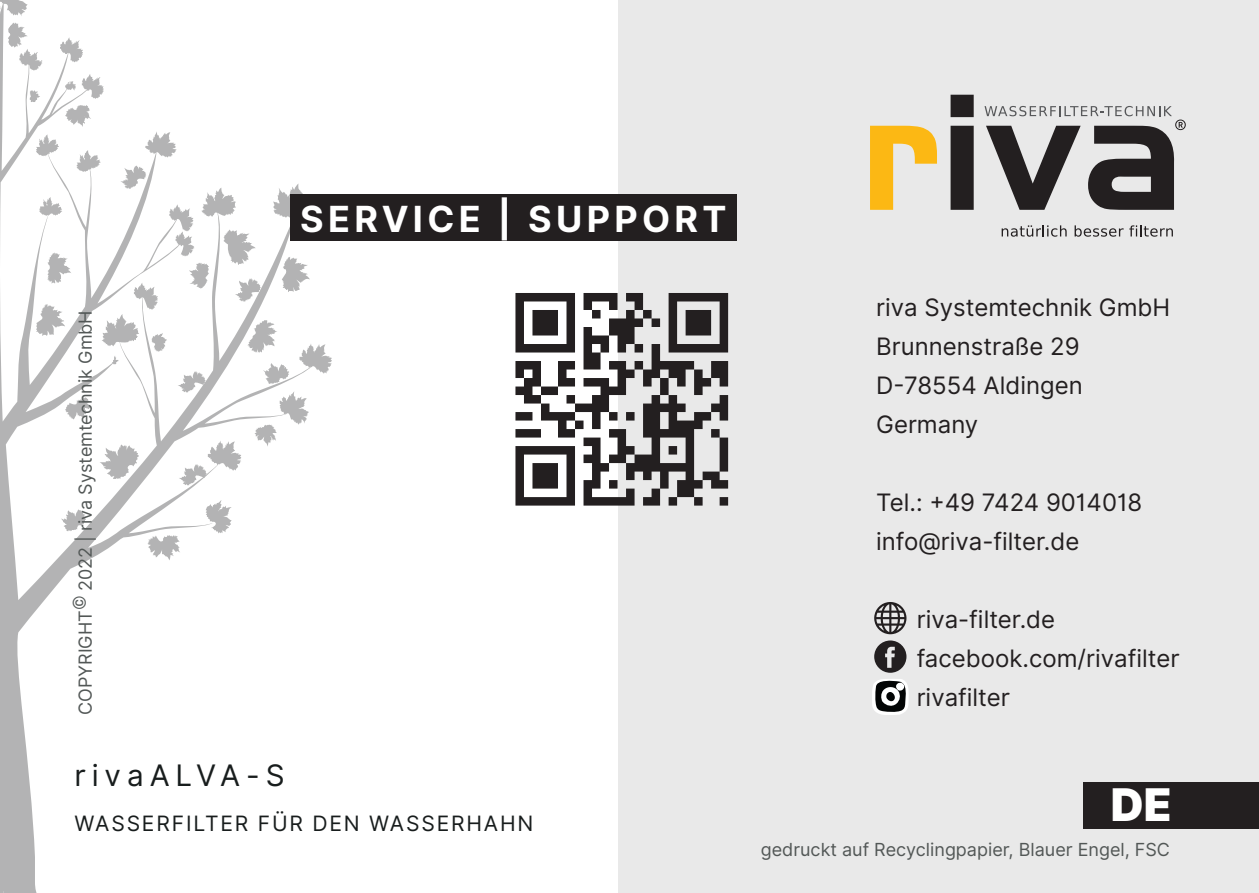
<style>
.page{position:relative;width:1259px;height:893px;background:#fff}
.page>*{position:absolute;margin:0;border:0;box-sizing:border-box;transform-origin:0 0}
.t1{font:900 45px "Inter";color:#fff}
.t2{font:700 36px "Inter";letter-spacing:.12em;color:#fff}
.t3{font:29.7px "Inter";color:#181d1d}
.t4{font:24px/39px "Inter";color:#231f20}
.t5{font:21px "Inter";letter-spacing:.085em;color:#181d1d}
.t6{font:18px "Inter";color:#525756}
</style>
<div class="page">
<svg style="left:0;top:62px;width:303px;height:796px"></svg>
<svg style="left:0;top:858px;width:37px;height:35px"></svg>
<svg style="left:273px;top:183px;width:30px;height:35px"></svg>
<svg style="left:202px;top:188px;width:34px;height:29px"></svg>
<svg style="left:39px;top:197px;width:23px;height:19px"></svg>
<svg style="left:100px;top:444px;width:39px;height:35px"></svg>
<svg style="left:189px;top:263px;width:20px;height:26px"></svg>
<svg style="left:263px;top:363px;width:26px;height:21px"></svg>
<svg style="left:235px;top:278px;width:26px;height:23px"></svg>
<svg style="left:120px;top:166px;width:26px;height:23px"></svg>
<svg style="left:65px;top:397px;width:27px;height:22px"></svg>
<svg style="left:178px;top:371px;width:28px;height:21px"></svg>
<svg style="left:61px;top:509px;width:25px;height:22px"></svg>
<svg style="left:77px;top:150px;width:24px;height:22px"></svg>
<svg style="left:36px;top:134px;width:23px;height:22px"></svg>
<svg style="left:65px;top:105px;width:26px;height:22px"></svg>
<svg style="left:82px;top:74px;width:22px;height:25px"></svg>
<svg style="left:65px;top:80px;width:11px;height:12px"></svg>
<svg style="left:30px;top:91px;width:10px;height:11px"></svg>
<svg style="left:60px;top:37px;width:23px;height:25px"></svg>
<svg style="left:145px;top:131px;width:32px;height:26px"></svg>
<svg style="left:169px;top:204px;width:25px;height:53px"></svg>
<svg style="left:206px;top:500px;width:26px;height:33px"></svg>
<svg style="left:147px;top:535px;width:34px;height:25px"></svg>
<svg style="left:179px;top:439px;width:62px;height:46px"></svg>
<svg style="left:255px;top:391px;width:54px;height:56px"></svg>
<svg style="left:299px;top:342px;width:33px;height:31px"></svg>
<svg style="left:36px;top:304px;width:29px;height:32px"></svg>
<svg style="left:0;top:0;width:42px;height:71px"></svg>
<svg style="left:223px;top:229px;width:33px;height:36px"></svg>
<svg style="left:282px;top:257px;width:28px;height:35px"></svg>
<svg style="left:47px;top:252px;width:24px;height:32px"></svg>
<svg style="left:247px;top:320px;width:32px;height:33px"></svg>
<svg style="left:102px;top:283px;width:65px;height:82px"></svg>
<div style="left:618px;top:0;width:641px;height:893px;background:#e9e9e9"></div>
<div style="left:290px;top:194px;width:446px;height:47px;background:#231f20"></div>
<svg style="left:870px;top:126px;width:67px;height:84px"></svg>
<svg style="left:950px;top:95px;width:23px;height:115px;background:#363334"></svg>
<svg style="left:1001px;top:225px;width:65px;height:12px"></svg>
<svg style="left:1074px;top:225px;width:49px;height:12px"></svg>
<svg style="left:1129px;top:225px;width:44px;height:12px"></svg>
<svg style="left:984px;top:106px;width:201px;height:104px"></svg>
<svg style="left:515px;top:293px;width:213px;height:213px"></svg>
<svg style="left:874px;top:602px;width:32px;height:32px"></svg>
<svg style="left:872px;top:679px;width:37px;height:36px"></svg>
<svg style="left:874px;top:640px;width:32px;height:33px"></svg>
<div style="left:1083px;top:782px;width:176px;height:46px;background:#231f20"></div>
<h2 class="t2" style="left:300px;top:192px;width:428px">SERVICE | SUPPORT</h2>
<p class="t6" style="left:72px;top:715px;width:406px;rotate:-90deg">COPYRIGHT© 2022 | riva Systemtechnik GmbH</p>
<p class="t3" style="left:74px;top:753px;width:208px">rivaALVA-S</p>
<p class="t5" style="left:75px;top:808px;width:460px">Wasserfilter für den Wasserhahn</p>
<p class="t4" style="left:876px;top:288px;width:295px">riva Systemtechnik GmbH<br>Brunnenstraße 29<br>D-78554 Aldingen<br>Germany</p>
<p class="t4" style="left:876px;top:483px;width:268px">Tel.: +49 7424 9014018 info@riva-filter.de</p>
<p class="t4" style="left:916px;top:600px;width:264px">riva-filter.de facebook.com/rivafilter rivafilter</p>
<h1 class="t1" style="left:1110px;top:771px;width:62px">DE</h1>
<p class="t6" style="left:761px;top:836px;width:411px">gedruckt auf Recyclingpapier, Blauer Engel, FSC</p>
</div>
